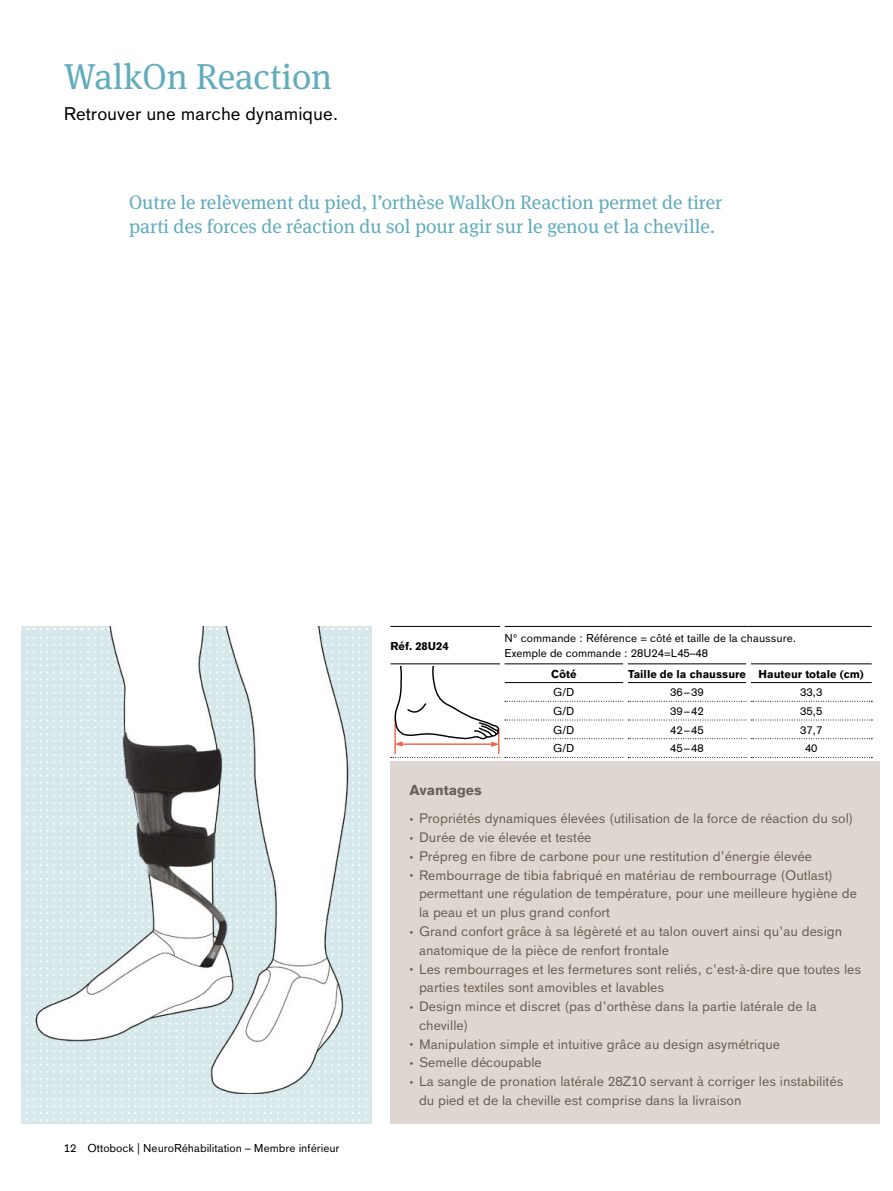
<style>
.page{position:relative;width:893px;height:1191px;background:#fff}
.page>*{position:absolute;margin:0;border:0;box-sizing:border-box;transform-origin:0 0}
.t1{font:36px "OBO Serif";color:#61acbd}
.t2{font:19.5px/23.2px "OBO Serif";color:#61acbd}
.t3{font:18px "OBO Sans";color:#000}
.t4{font:700 14.25px "OBO Sans";color:#6d5e52}
.t5{font:13.5px/18.8px "OBO Sans";color:#6d5e52}
.t6{font:11.25px/14.2px "OBO Sans";color:#000}
.t7{font:700 11.25px "OBO Sans";color:#000}
.s1{font-size:10.2px}
</style>
<div class="page">
<svg style="left:21px;top:1093px;width:351px;height:30px;background:#d9e9ec"></svg>
<div style="left:390px;top:761px;width:490px;height:363px;background:#ded7d1"></div>
<hr style="left:390px;top:663px;width:110px;height:1px;background:#000">
<hr style="left:390px;top:626px;width:110px;height:1px;background:#000">
<hr style="left:505px;top:626px;width:120px;height:1px;background:#000">
<hr style="left:625px;top:626px;width:124px;height:1px;background:#000">
<hr style="left:749px;top:626px;width:123px;height:1px;background:#000">
<hr style="left:505px;top:663px;width:118px;height:1px;background:#000">
<hr style="left:628px;top:663px;width:118px;height:1px;background:#000">
<hr style="left:751px;top:663px;width:121px;height:1px;background:#000">
<svg style="left:390px;top:666px;width:482px;height:92px"></svg>
<img style="left:21px;top:626px;width:351px;height:467px">
<h1 class="t1" style="left:64px;top:55px;width:270px">WalkOn Reaction</h1>
<h3 class="t3" style="left:64px;top:103px;width:276px">Retrouver une marche dynamique.</h3>
<h2 class="t2" style="left:129px;top:191px;width:595px">Outre le relèvement du pied, l’orthèse WalkOn Reaction permet de tirer parti des forces de réaction du sol pour agir sur le genou et la cheville.</h2>
<p class="t7" style="left:390px;top:639px;width:60px">Réf. 28U24</p>
<p class="t6" style="left:505px;top:631px;width:293px">N° commande : Référence = côté et taille de la chaussure.<br>Exemple de commande : 28U24=L45–48</p>
<p class="t7" style="left:551px;top:667px;width:27px">Côté</p>
<p class="t7" style="left:628px;top:667px;width:237px">Taille de la chaussure Hauteur totale (cm)</p>
<p class="t6" style="left:553px;top:685px;width:23px">G/D</p>
<p class="t6" style="left:670px;top:685px;width:35px">36–39</p>
<p class="t6" style="left:800px;top:685px;width:24px">33,3</p>
<p class="t6" style="left:553px;top:704px;width:23px">G/D</p>
<p class="t6" style="left:670px;top:704px;width:35px">39–42</p>
<p class="t6" style="left:800px;top:704px;width:24px">35,5</p>
<p class="t6" style="left:553px;top:722px;width:23px">G/D</p>
<p class="t6" style="left:670px;top:722px;width:35px">42–45</p>
<p class="t6" style="left:800px;top:722px;width:24px">37,7</p>
<p class="t6" style="left:553px;top:741px;width:23px">G/D</p>
<p class="t6" style="left:670px;top:741px;width:35px">45–48</p>
<p class="t6" style="left:805px;top:741px;width:14px">40</p>
<p class="t6" style="left:64px;top:1140px;width:277px">12 Ottobock | NeuroRéhabilitation – Membre inférieur</p>
<p class="t4" style="left:410px;top:782px;width:74px">Avantages</p>
<p class="t5" style="left:410px;top:809px;width:445px"><span class="s1">•</span> Propriétés dynamiques élevées (utilisation de la force de réaction du sol)</p>
<p class="t5" style="left:410px;top:828px;width:183px"><span class="s1">•</span> Durée de vie élevée et testée</p>
<p class="t5" style="left:410px;top:847px;width:404px"><span class="s1">•</span> Prépreg en fibre de carbone pour une restitution d’énergie élevée</p>
<p class="t5" style="left:419px;top:865px;width:439px;text-indent:-9px"><span class="s1">•</span> Rembourrage de tibia fabriqué en matériau de rembourrage (Outlast) permettant une régulation de température, pour une meilleure hygiène de la peau et un plus grand confort</p>
<p class="t5" style="left:419px;top:922px;width:425px;text-indent:-9px"><span class="s1">•</span> Grand confort grâce à sa légèreté et au talon ouvert ainsi qu’au design anatomique de la pièce de renfort frontale</p>
<p class="t5" style="left:419px;top:959px;width:444px;text-indent:-9px"><span class="s1">•</span> Les rembourrages et les fermetures sont reliés, c’est-à-dire que toutes les parties textiles sont amovibles et lavables</p>
<p class="t5" style="left:419px;top:997px;width:399px;text-indent:-9px"><span class="s1">•</span> Design mince et discret (pas d’orthèse dans la partie latérale de la cheville)</p>
<p class="t5" style="left:410px;top:1034px;width:372px"><span class="s1">•</span> Manipulation simple et intuitive grâce au design asymétrique</p>
<p class="t5" style="left:410px;top:1053px;width:134px"><span class="s1">•</span> Semelle découpable</p>
<p class="t5" style="left:419px;top:1072px;width:426px;text-indent:-9px"><span class="s1">•</span> La sangle de pronation latérale 28Z10 servant à corriger les instabilités du pied et de la cheville est comprise dans la livraison</p>
</div>
